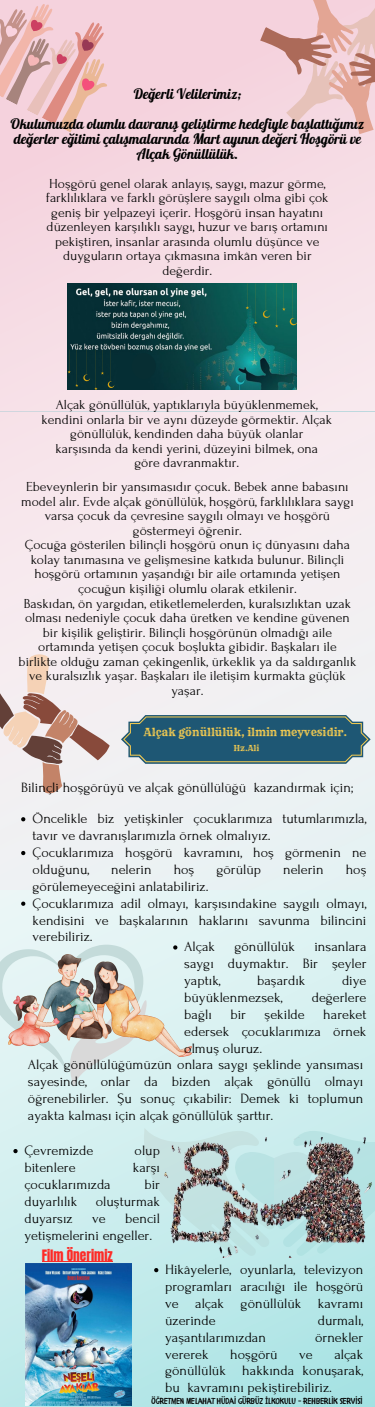
<style>
.page{position:relative;width:375px;height:1407px;background:#fff}
.page>*{position:absolute;margin:0;border:0;box-sizing:border-box;transform-origin:0 0}
.t1{font:14.19px/16.9px "Forum";color:#000;text-align:justify}
.t2{font:14.12px/15px "Lobster";color:#000;text-align:center}
.t3{font:13.75px/14.5px "Forum";color:#000;text-align:center}
.t4{font:13.38px "Anton";color:#fe2b27}
.t5{font:10.94px "Rye";color:#f9ce50}
.t6{font:8.69px "CHILDRENONE";color:#000}
.t7{font:8.12px "Rye";color:#f9ce50}
</style>
<div class="page">
<svg style="left:0;top:889px;width:375px;height:517px;background:#cceded"></svg>
<div style="left:0;top:0;width:375px;height:889px;background:linear-gradient(to bottom,#f8d2dd,#eff7f7)"></div>
<img style="left:68px;top:283px;width:229px;height:107px">
<div style="left:132px;top:353px;width:24px;height:26px;background:#072e33;border-radius:50%"></div>
<svg style="left:68px;top:350px;width:46px;height:40px;background:#0b3133"></svg>
<svg style="left:246px;top:283px;width:51px;height:44px;background:#126b5c"></svg>
<svg style="left:0;top:944px;width:146px;height:143px;background:#daeded"></svg>
<img style="left:8px;top:954px;width:184px;height:102px">
<svg style="left:121px;top:715px;width:250px;height:48px;background:#38687c"></svg>
<img style="left:156px;top:1137px;width:219px;height:120px">
<img style="left:26px;top:1263px;width:106px;height:141px">
<svg style="left:256px;top:0;width:119px;height:150px;background:#eac3c5"></svg>
<svg style="left:0;top:0;width:117px;height:138px;background:#ebbfc2"></svg>
<svg style="left:0;top:648px;width:113px;height:150px"></svg>
<svg style="left:21px;top:817px;width:4px;height:4px"></svg>
<svg style="left:21px;top:850px;width:4px;height:5px"></svg>
<svg style="left:21px;top:901px;width:4px;height:4px"></svg>
<svg style="left:173px;top:945px;width:4px;height:4px"></svg>
<svg style="left:13px;top:1148px;width:5px;height:5px"></svg>
<svg style="left:154px;top:1267px;width:4px;height:5px"></svg>
<hr style="left:42px;top:1261px;width:71px;height:1px;background:#fe2b27">
<p class="t2" style="left:134px;top:86px;width:109px">Değerli Velilerimiz;</p>
<p class="t2" style="left:11px;top:116px;width:355px">Okulumuzda olumlu davranış geliştirme hedefiyle başlattığımız değerler eğitimi çalışmalarında Mart ayının değeri Hoşgörü ve<br>Alçak Gönüllülük.</p>
<p class="t3" style="left:46px;top:176px;width:284px">Hoşgörü genel olarak anlayış, saygı, mazur görme, farklılıklara ve farklı görüşlere saygılı olma gibi çok geniş bir yelpazeyi içerir. Hoşgörü insan hayatını düzenleyen karşılıklı saygı, huzur ve barış ortamını pekiştiren, insanlar arasında olumlu düşünce ve duyguların ortaya çıkmasına imkân veren bir değerdir.</p>
<h1 class="t3" style="left:42px;top:398px;width:292px">Alçak gönüllülük, yaptıklarıyla büyüklenmemek, kendini onlarla bir ve aynı düzeyde görmektir. Alçak gönüllülük, kendinden daha büyük olanlar karşısında da kendi yerini, düzeyini bilmek, ona göre davranmaktır.</h1>
<h1 class="t3" style="left:19px;top:480px;width:339px">Ebeveynlerin bir yansımasıdır çocuk. Bebek anne babasını model alır. Evde alçak gönüllülük, hoşgörü, farklılıklara saygı varsa çocuk da çevresine saygılı olmayı ve hoşgörü göstermeyi öğrenir.<br>Çocuğa gösterilen bilinçli hoşgörü onun iç dünyasını daha kolay tanımasına ve gelişmesine katkıda bulunur. Bilinçli hoşgörü ortamının yaşandığı bir aile ortamında yetişen çocuğun kişiliği olumlu olarak etkilenir.<br>Baskıdan, ön yargıdan, etiketlemelerden, kuralsızlıktan uzak olması nedeniyle çocuk daha üretken ve kendine güvenen bir kişilik geliştirir. Bilinçli hoşgörünün olmadığı aile ortamında yetişen çocuk boşlukta gibidir. Başkaları ile birlikte olduğu zaman çekingenlik, ürkeklik ya da saldırganlık ve kuralsızlık yaşar. Başkaları ile iletişim kurmakta güçlük yaşar.</h1>
<p class="t5" style="left:144px;top:725px;width:205px">Alçak gönüllülük, ilmin meyvesidir.</p>
<h1 class="t7" style="left:233px;top:743px;width:27px">Hz.Ali</h1>
<p class="t1" style="left:21px;top:779px;width:334px">Bilinçli hoşgörüyü ve alçak gönüllülüğü kazandırmak için;</p>
<p class="t1" style="left:33px;top:810px;width:335px">Öncelikle biz yetişkinler çocuklarımıza tutumlarımızla, tavır ve davranışlarımızla örnek olmalıyız.</p>
<h2 class="t1" style="left:33px;top:844px;width:335px">Çocuklarımıza hoşgörü kavramını, hoş görmenin ne olduğunu,</h2>
<h2 class="t1" style="left:111px;top:861px;width:42px">nelerin</h2>
<h2 class="t1" style="left:174px;top:861px;width:22px">hoş</h2>
<h2 class="t1" style="left:217px;top:861px;width:46px">görülüp</h2>
<h2 class="t1" style="left:283px;top:861px;width:42px">nelerin</h2>
<h2 class="t1" style="left:346px;top:861px;width:22px">hoş</h2>
<h2 class="t1" style="left:33px;top:878px;width:177px">görülemeyeceğini anlatabiliriz.</h2>
<p class="t1" style="left:33px;top:894px;width:335px">Çocuklarımıza adil olmayı, karşısındakine saygılı olmayı, kendisini ve başkalarının haklarını savunma bilincini verebiliriz.</p>
<p class="t1" style="left:184px;top:938px;width:32px">Alçak</p>
<p class="t1" style="left:234px;top:938px;width:62px">gönüllülük</p>
<p class="t1" style="left:184px;top:938px;width:184px;text-indent:130px">insanlara saygı duymaktır. Bir şeyler yaptık,</p>
<p class="t1" style="left:257px;top:972px;width:50px">başardık</p>
<p class="t1" style="left:342px;top:972px;width:26px">diye</p>
<p class="t1" style="left:184px;top:989px;width:100px">büyüklenmezsek,</p>
<p class="t1" style="left:312px;top:989px;width:56px">değerlere</p>
<p class="t1" style="left:184px;top:1006px;width:29px">bağlı</p>
<p class="t1" style="left:230px;top:1006px;width:17px">bir</p>
<p class="t1" style="left:265px;top:1006px;width:42px">şekilde</p>
<p class="t1" style="left:184px;top:1006px;width:184px;text-indent:139px">hareket edersek çocuklarımıza örnek olmuş oluruz.</p>
<h1 class="t1" style="left:28px;top:1056px;width:337px">Alçak gönüllülüğümüzün onlara saygı şeklinde yansıması sayesinde, onlar da bizden alçak gönüllü olmayı öğrenebilirler. Şu sonuç çıkabilir: Demek ki toplumun ayakta kalması için alçak gönüllülük şarttır.</h1>
<p class="t1" style="left:24px;top:1142px;width:70px">Çevremizde</p>
<p class="t1" style="left:135px;top:1142px;width:27px">olup</p>
<p class="t1" style="left:24px;top:1159px;width:53px">bitenlere</p>
<p class="t1" style="left:133px;top:1159px;width:29px">karşı</p>
<p class="t1" style="left:24px;top:1175px;width:88px">çocuklarımızda</p>
<p class="t1" style="left:144px;top:1175px;width:17px">bir</p>
<p class="t1" style="left:24px;top:1192px;width:54px">duyarlılık</p>
<p class="t1" style="left:96px;top:1192px;width:66px">oluşturmak</p>
<p class="t1" style="left:24px;top:1209px;width:50px">duyarsız</p>
<p class="t1" style="left:92px;top:1209px;width:15px">ve</p>
<p class="t1" style="left:24px;top:1209px;width:137px;text-indent:101px">bencil yetişmelerini engeller.</p>
<p class="t4" style="left:42px;top:1245px;width:72px">Film Önerimiz</p>
<p class="t1" style="left:165px;top:1261px;width:200px">Hikâyelerle, oyunlarla, televizyon programları aracılığı ile hoşgörü ve alçak gönüllülük kavramı üzerinde</p>
<p class="t1" style="left:318px;top:1311px;width:47px">durmalı,</p>
<p class="t1" style="left:165px;top:1328px;width:102px">yaşantılarımızdan</p>
<p class="t1" style="left:315px;top:1328px;width:50px">örnekler</p>
<p class="t1" style="left:165px;top:1345px;width:45px">vererek</p>
<p class="t1" style="left:230px;top:1345px;width:49px">hoşgörü</p>
<p class="t1" style="left:299px;top:1345px;width:15px">ve</p>
<p class="t1" style="left:165px;top:1345px;width:200px;text-indent:169px">alçak gönüllülük hakkında konuşarak, bu kavramını pekiştirebiliriz.</p>
<p class="t6" style="left:152px;top:1392px;width:212px">ÖĞRETMEN MELAHAT HÜDAI GÜRBÜZ İLKOKULU - REHBERLIK SERVISI</p>
</div>
